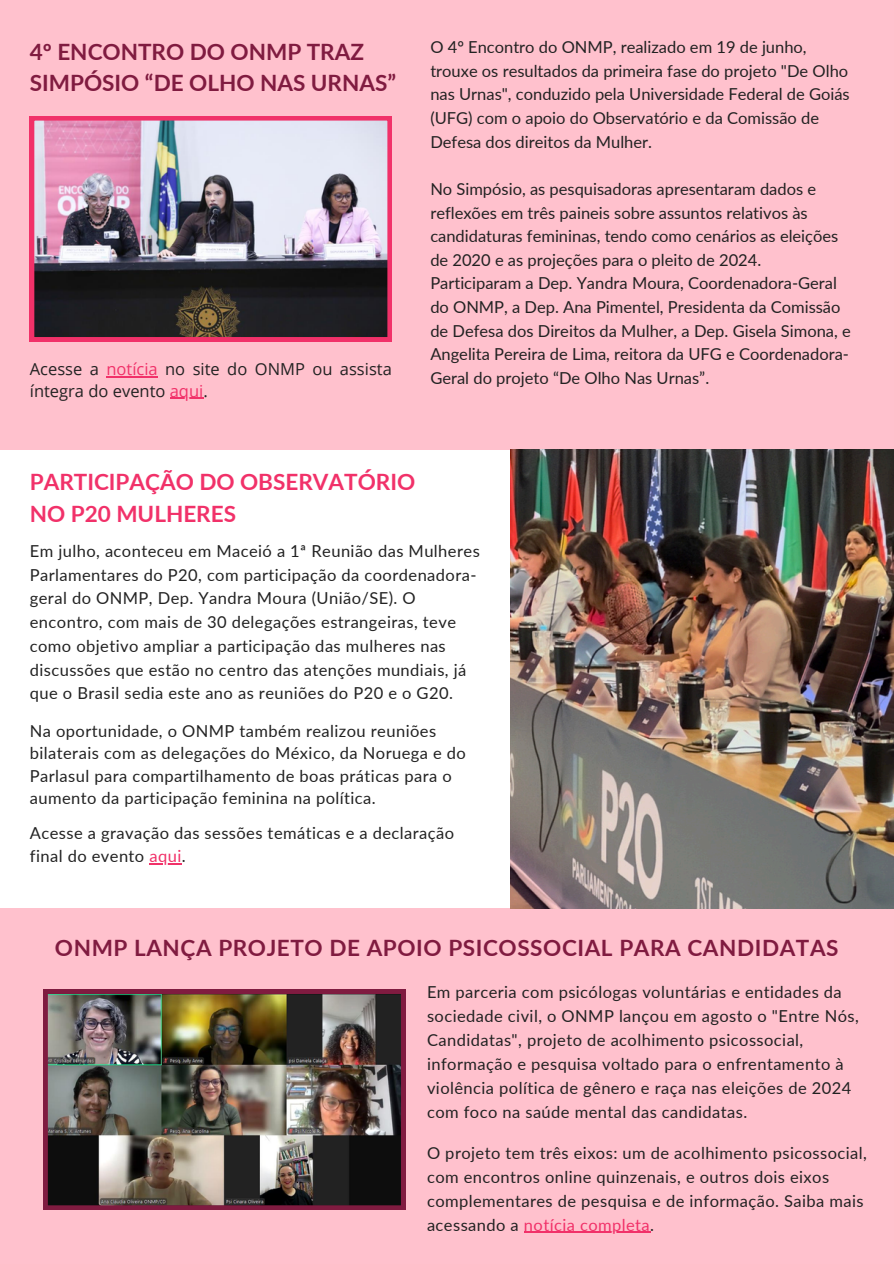
<style>
.page{position:relative;width:894px;height:1264px;background:#fff}
.page>*{position:absolute;margin:0;border:0;box-sizing:border-box;transform-origin:0 0}
.t1{font:700 22.5px "Lato";letter-spacing:.025em;color:#801b40}
.t2{font:700 22.5px/31.5px "Lato";color:#801b40}
.t3{font:700 22.5px/31.2px "Lato";color:#f13169}
.t4{font:16.5px/24px "Lato";letter-spacing:.025em;color:#222}
.t5{font:16.5px/23.7px "Lato";color:#222}
.t6{font:16.5px/21.3px "Open Sans";color:#222}
.s1{color:#f13169}
</style>
<div class="page">
<div style="left:0;top:0;width:893px;height:449px;background:#ffc1cd"></div>
<img style="left:30px;top:116px;width:362px;height:225px">
<div style="left:0;top:908px;width:893px;height:355px;background:#ffc1cd"></div>
<img style="left:43px;top:989px;width:362px;height:220px">
<hr style="left:106px;top:376px;width:52px;height:1px;background:#f13169">
<hr style="left:170px;top:398px;width:33px;height:1px;background:#f13169">
<img style="left:510px;top:449px;width:383px;height:459px">
<hr style="left:149px;top:863px;width:33px;height:1px;background:#f13169">
<hr style="left:523px;top:1231px;width:127px;height:1px;background:#f13169">
<p class="t2" style="left:30px;top:35px;width:368px">4º ENCONTRO DO ONMP TRAZ<br>SIMPÓSIO “DE OLHO NAS URNAS”</p>
<p class="t5" style="left:430px;top:35px;width:421px">O 4º Encontro do ONMP, realizado em 19 de junho, trouxe os resultados da primeira fase do projeto "De Olho nas Urnas", conduzido pela Universidade Federal de Goiás (UFG) com o apoio do Observatório e da Comissão de Defesa dos direitos da Mulher.</p>
<p class="t5" style="left:430px;top:177px;width:422px">No Simpósio, as pesquisadoras apresentaram dados e reflexões em três paineis sobre assuntos relativos às candidaturas femininas, tendo como cenários as eleições de 2020 e as projeções para o pleito de 2024.<br>Participaram a Dep. Yandra Moura, Coordenadora-Geral do ONMP, a Dep. Ana Pimentel, Presidenta da Comissão de Defesa dos Direitos da Mulher, a Dep. Gisela Simona, e Angelita Pereira de Lima, reitora da UFG e Coordenadora-Geral do projeto “De Olho Nas Urnas”.</p>
<h1 class="t6" style="left:30px;top:358px;width:363px">Acesse a <span class="s1">notícia</span> no site do ONMP ou assista íntegra do evento <span class="s1">aqui</span>.</h1>
<p class="t3" style="left:30px;top:466px;width:387px">PARTICIPAÇÃO DO OBSERVATÓRIO<br>NO P20 MULHERES</p>
<p class="t4" style="left:30px;top:538px;width:451px">Em julho, aconteceu em Maceió a 1ª Reunião das Mulheres Parlamentares do P20, com participação da coordenadora&shy;geral do ONMP, Dep. Yandra Moura (União/SE). O encontro, com mais de 30 delegações estrangeiras, teve como objetivo ampliar a participação das mulheres nas discussões que estão no centro das atenções mundiais, já que o Brasil sedia este ano as reuniões do P20 e o G20.</p>
<h1 class="t4" style="left:30px;top:719px;width:437px;line-height:22.5px">Na oportunidade, o ONMP também realizou reuniões bilaterais com as delegações do México, da Noruega e do Parlasul para compartilhamento de boas práticas para o aumento da participação feminina na política.</h1>
<p class="t4" style="left:30px;top:821px;width:426px;line-height:22.5px">Acesse a gravação das sessões temáticas e a declaração final do evento <span class="s1">aqui</span>.</p>
<p class="t1" style="left:55px;top:933px;width:785px">ONMP LANÇA PROJETO DE APOIO PSICOSSOCIAL PARA CANDIDATAS</p>
<p class="t4" style="left:427px;top:979px;width:433px">Em parceria com psicólogas voluntárias e entidades da sociedade civil, o ONMP lançou em agosto o "Entre Nós, Candidatas", projeto de acolhimento psicossocial, informação e pesquisa voltado para o enfrentamento à violência política de gênero e raça nas eleições de 2024 com foco na saúde mental das candidatas.</p>
<p class="t4" style="left:427px;top:1140px;width:441px">O projeto tem três eixos: um de acolhimento psicossocial, com encontros online quinzenais, e outros dois eixos complementares de pesquisa e de informação. Saiba mais acessando a <span class="s1">notícia completa</span>.</p>
</div>
